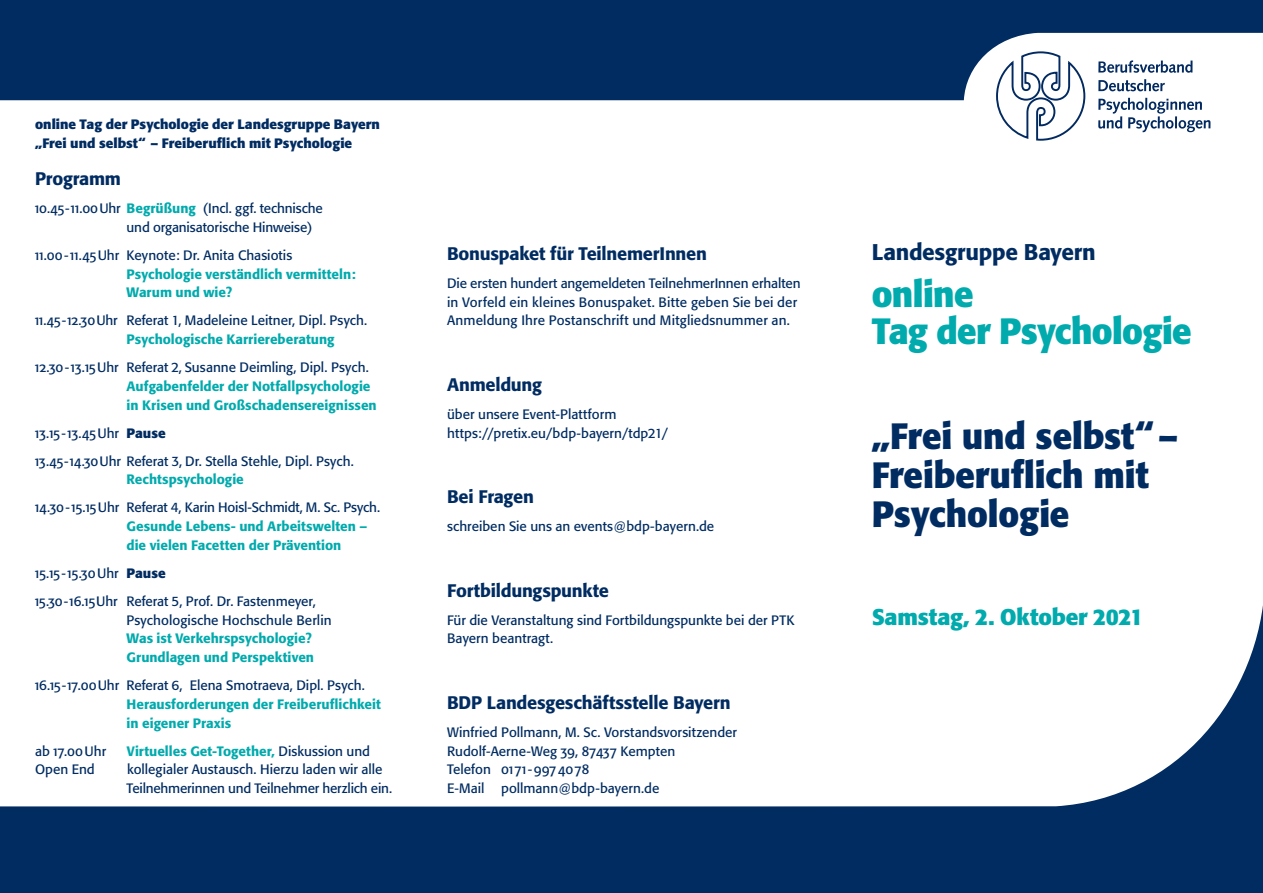
<style>
.page{position:relative;width:1263px;height:893px;background:#fff}
.page>*{position:absolute;margin:0;border:0;box-sizing:border-box;transform-origin:0 0}
.Ü1{font:700 36.15px "Formata";letter-spacing:-.005em;color:#002c62;scale:.95 1}
.Ü1-2{font:700 36.15px "Formata";letter-spacing:-.02em;color:#00aaad;scale:.95 1}
.Ü_klein_li{font:700 22.5px "Formata";letter-spacing:-.01em;color:#00aaad}
.Ü_klein_li-2{font:500 22.5px "Formata";letter-spacing:-.01em;color:#002c62}
.Ü_klein_li-3{font:500 18px "Formata";letter-spacing:-.01em;color:#002c62}
.text_hängend{font:13.5px/18.8px "Formata";letter-spacing:-.005em;color:#002c62}
.Text{font:13.5px/18.8px "Formata";color:#002c62}
.text_hängend-2{font:500 13.5px/18.8px "Formata";color:#00aaad}
.Text-2{font:700 13.5px "Formata";color:#002c62}
.text_hängend-3{font:13.5px "Formata Regular SC";letter-spacing:.005em;color:#002c62}
.Text-3{font:500 13.5px "Formata";color:#00aaad}
.Text-4{font:13.5px "Formata Regular SC";letter-spacing:.01em;color:#002c62}
.s1{font-family:"Formata Regular SC"}
.s2{font-weight:500;color:#00aaad}
.s3{font-family:"Formata"}
.s4{font-family:"Formata";font-weight:700}
.s5{font-weight:400;color:#002c62}
</style>
<div class="page">
<svg style="left:0;top:0;width:1263px;height:100px;background:#1a4172"></svg>
<svg style="left:0;top:605px;width:1263px;height:288px"></svg>
<svg style="left:1098px;top:98px;width:112px;height:34px"></svg>
<svg style="left:1098px;top:79px;width:67px;height:12px"></svg>
<svg style="left:1098px;top:60px;width:94px;height:13px"></svg>
<svg style="left:996px;top:51px;width:89px;height:90px"></svg>
<p class="Text-2" style="left:35px;top:116px;width:346px">online Tag der Psychologie der Landesgruppe Bayern</p>
<p class="Text-2" style="left:35px;top:134px;width:319px">„Frei und selbst“ – Freiberuflich mit Psychologie</p>
<p class="Ü_klein_li-3" style="left:35px;top:168px;width:88px">Programm</p>
<p class="text_hängend" style="left:35px;top:199px;width:289px"><span class="s1">10.45-11.00</span>Uhr <span class="s2">Begrüßung</span> (Incl. ggf. technische</p>
<p class="text_hängend" style="left:127px;top:218px;width:188px">und organisatorische Hinweise)</p>
<p class="text_hängend" style="left:35px;top:246px;width:259px"><span class="s1">11.00-11.45</span>Uhr Keynote: Dr. Anita Chasiotis</p>
<p class="text_hängend-2" style="left:127px;top:264px;width:230px">Psychologie verständlich vermitteln:</p>
<p class="text_hängend-2" style="left:127px;top:283px;width:107px">Warum und wie?</p>
<p class="text_hängend" style="left:35px;top:311px;width:334px"><span class="s1">11.45-12.30</span>Uhr Referat 1, Madeleine Leitner, Dipl. Psych.</p>
<p class="text_hängend-2" style="left:127px;top:330px;width:209px">Psychologische Karriereberatung</p>
<p class="text_hängend" style="left:35px;top:358px;width:335px"><span class="s1">12.30-13.15</span>Uhr Referat 2, Susanne Deimling, Dipl. Psych.</p>
<p class="text_hängend-2" style="left:127px;top:377px;width:245px">Aufgabenfelder der Notfallpsychologie</p>
<p class="text_hängend-2" style="left:127px;top:395px;width:252px">in Krisen und Großschadensereignissen</p>
<p class="text_hängend-3" style="left:35px;top:425px;width:132px">13.15-13.45<span class="s3">Uhr</span> <span class="s4">Pause</span></p>
<p class="text_hängend" style="left:127px;top:451px;width:229px;text-indent:-92px"><span class="s1">13.45-14.30</span>Uhr Referat 3, Dr. Stella Stehle, Dipl. Psych.<br><span class="s2">Rechtspsychologie</span></p>
<p class="text_hängend" style="left:127px;top:498px;width:255px;text-indent:-91px"><span class="s1">14.30-15.15</span>Uhr Referat 4, Karin Hoisl-Schmidt, M. Sc. Psych.<br><span class="s2">Gesunde Lebens- und Arbeitswelten –</span></p>
<p class="text_hängend-2" style="left:127px;top:536px;width:216px">die vielen Facetten der Prävention</p>
<p class="text_hängend-3" style="left:35px;top:565px;width:132px">15.15-15.30<span class="s3">Uhr</span> <span class="s4">Pause</span></p>
<p class="text_hängend" style="left:35px;top:592px;width:282px"><span class="s1">15.30-16.15</span>Uhr Referat 5, Prof. Dr. Fastenmeyer,</p>
<p class="text_hängend-2" style="left:127px;top:610px;width:207px"><span class="s5">Psychologische Hochschule Berlin<br></span>Was ist Verkehrspsychologie?<br>Grundlagen und Perspektiven</p>
<p class="text_hängend" style="left:35px;top:676px;width:331px"><span class="s1">16.15-17.00</span>Uhr Referat 6, Elena Smotraeva, Dipl. Psych.</p>
<p class="text_hängend-2" style="left:127px;top:695px;width:256px">Herausforderungen der Freiberuflichkeit</p>
<p class="text_hängend-2" style="left:127px;top:713px;width:106px">in eigener Praxis</p>
<p class="Text" style="left:35px;top:741px;width:73px">ab <span class="s1">17.00</span>Uhr</p>
<p class="Text-3" style="left:127px;top:743px;width:245px">Virtuelles Get-Together, <span class="s5">Diskussion und</span></p>
<p class="Text" style="left:35px;top:760px;width:61px">Open End</p>
<p class="Text" style="left:127px;top:760px;width:257px">kollegialer Austausch. Hierzu laden wir alle</p>
<p class="text_hängend" style="left:127px;top:779px;width:267px">Teilnehmerinnen und Teilnehmer herzlich ein.</p>
<p class="Ü_klein_li-3" style="left:447px;top:242px;width:261px">Bonuspaket für TeilnemerInnen</p>
<p class="Text" style="left:447px;top:274px;width:355px">Die ersten hundert angemeldeten TeilnehmerInnen erhalten in Vorfeld ein kleines Bonuspaket. Bitte geben Sie bei der<br>Anmeldung Ihre Postanschrift und Mitgliedsnummer an.</p>
<p class="Ü_klein_li-3" style="left:447px;top:373px;width:96px">Anmeldung</p>
<p class="Text" style="left:447px;top:405px;width:171px">über unsere Event-Plattform</p>
<p class="Text" style="left:447px;top:423px;width:222px">https://pretix.eu/bdp-bayern/tdp21/</p>
<p class="Ü_klein_li-3" style="left:447px;top:486px;width:88px">Bei Fragen</p>
<p class="Text" style="left:447px;top:517px;width:269px">schreiben Sie uns an events@bdp-bayern.de</p>
<p class="Ü_klein_li-3" style="left:447px;top:579px;width:163px">Fortbildungspunkte</p>
<p class="Text" style="left:447px;top:610px;width:349px">Für die Veranstaltung sind Fortbildungspunkte bei der PTK<br>Bayern beantragt.</p>
<p class="Ü_klein_li-3" style="left:447px;top:691px;width:285px">BDP Landesgeschäftsstelle Bayern</p>
<p class="Text" style="left:447px;top:723px;width:291px">Winfried Pollmann, M. Sc. Vorstandsvorsitzender</p>
<p class="Text" style="left:447px;top:741px;width:230px">Rudolf-Aerne-Weg <span class="s1">39, 87437</span> Kempten</p>
<p class="Text-4" style="left:447px;top:761px;width:144px"><span class="s3">Telefon</span> 0171-9974078</p>
<p class="Text" style="left:447px;top:779px;width:214px">E-Mail pollmann@bdp-bayern.de</p>
<p class="Ü_klein_li-2" style="left:872px;top:238px;width:225px">Landesgruppe Bayern</p>
<p class="Ü1-2" style="left:872px;top:271px;width:108px">online</p>
<p class="Ü1-2" style="left:872px;top:309px;width:338px">Tag der Psychologie</p>
<p class="Ü1" style="left:872px;top:413px;width:324px">„Frei und selbst“–</p>
<p class="Ü1" style="left:872px;top:452px;width:293px">Freiberuflich mit</p>
<p class="Ü1" style="left:872px;top:491px;width:209px">Psychologie</p>
<p class="Ü_klein_li" style="left:872px;top:603px;width:273px">Samstag, 2. Oktober 2021</p>
</div>
